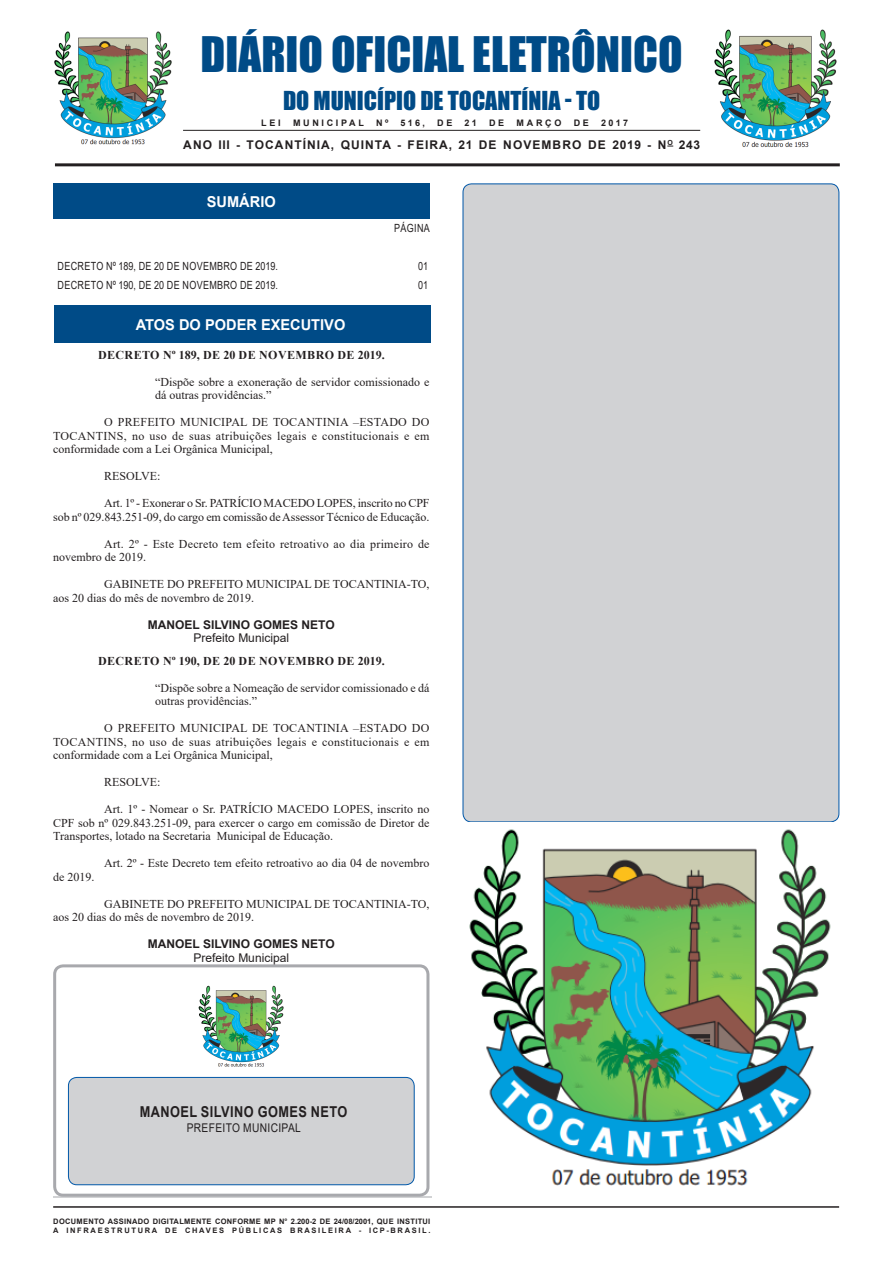
<style>
.page{position:relative;width:893px;height:1263px;background:#fff}
.page>*{position:absolute;margin:0;border:0;box-sizing:border-box;transform-origin:0 0}
.t1{font:45px "Impact";color:#004b87}
.t2{font:24px "Impact";color:#004b87}
.Chancela{font:700 15px "Arial";color:#fff}
.t3{font:700 15px "Arial";letter-spacing:.035em;color:#231f20;scale:.85 1}
.CORPO_DE_TEXTO{font:12px/13.5px "Times New Roman";color:#231f20;text-align:justify}
.EMENTA{font:12px/13.5px "Times New Roman";color:#231f20}
.TITULOS{font:700 12px "Times New Roman";letter-spacing:.035em;color:#231f20}
.CORPO_DE_TEXTO-2{font:12px/13.5px "Times New Roman";letter-spacing:.02em;color:#231f20}
.NOME{font:700 12px "Arial";letter-spacing:.09em;color:#231f20}
.NOME-2{font:700 12px "Arial";letter-spacing:.015em;color:#231f20}
.CARGO{font:12px "Arial";color:#231f20}
.CARGO-2{font:12px "Arial";letter-spacing:.035em;color:#231f20;scale:.85 1}
.Sumario{font:11.25px "Arial";letter-spacing:.035em;color:#231f20;scale:.8 1}
.t4{font:700 9px "Arial";letter-spacing:.3em;color:#231f20}
.t5{font:700 7.5px "Arial";letter-spacing:.04em;color:#231f20}
.t6{font:700 7.5px "Arial";letter-spacing:.225em;color:#231f20}
</style>
<div class="page">
<hr style="left:53px;top:1206px;width:786px;height:2px;background:#231f20">
<hr style="left:55px;top:163px;width:785px;height:3px;background:#231f20">
<img style="left:54px;top:31px;width:118px;height:114px">
<hr style="left:183px;top:130px;width:517px;height:1px;background:#231f20">
<div style="left:53px;top:184px;width:376px;height:35px;background:#004b87"></div>
<hr style="left:53px;top:1197px;width:379px;height:1px;background:#d1d2d4">
<img style="left:714px;top:29px;width:123px;height:119px">
<div style="left:53px;top:964px;width:376px;height:233px;border:3px solid #a8a9ad;border-radius:9px"></div>
<div style="left:68px;top:1077px;width:346px;height:108px;background:#d1d2d4;border-radius:9px"></div>
<div style="left:68px;top:1077px;width:346px;height:108px;border:1px solid #0057a8;border-radius:9px"></div>
<img style="left:198px;top:985px;width:86px;height:82px">
<div style="left:54px;top:305px;width:377px;height:37px;background:#004b87"></div>
<div style="left:463px;top:184px;width:376px;height:638px;background:#d1d2d4;border-radius:9px"></div>
<img style="left:469px;top:829px;width:362px;height:357px">
<p class="t1" style="left:201px;top:20px;width:483px">DIÁRIO OFICIAL ELETRÔNICO</p>
<p class="t2" style="left:283px;top:82px;width:319px">DO MUNICÍPIO DE TOCANTÍNIA - TO</p>
<p class="t4" style="left:261px;top:116px;width:21px">LEI</p>
<p class="t4" style="left:293px;top:116px;width:72px">MUNICIPAL</p>
<p class="t4" style="left:376px;top:116px;width:14px">N º</p>
<p class="t4" style="left:400px;top:116px;width:26px">516,</p>
<p class="t4" style="left:437px;top:116px;width:17px">D E</p>
<p class="t4" style="left:465px;top:116px;width:14px">2 1</p>
<p class="t4" style="left:489px;top:116px;width:17px">D E</p>
<p class="t4" style="left:517px;top:116px;width:46px">MARÇO</p>
<p class="t4" style="left:574px;top:116px;width:17px">D E</p>
<p class="t4" style="left:601px;top:116px;width:29px">2017</p>
<p class="NOME" style="left:183px;top:137px;width:518px">ANO III - TOCANTÍNIA, QUINTA - FEIRA, 21 DE NOVEMBRO DE 2019 - N<sup>O</sup> 243</p>
<p class="Chancela" style="left:207px;top:191px;width:70px">SUMÁRIO</p>
<p class="Sumario" style="left:394px;top:221px;width:46px">PÁGINA</p>
<p class="Sumario" style="left:58px;top:258px;width:277px">DECRETO Nº 189, DE 20 DE NOVEMBRO DE 2019.</p>
<p class="Sumario" style="left:418px;top:258px;width:14px">01</p>
<p class="Sumario" style="left:58px;top:277px;width:277px">DECRETO Nº 190, DE 20 DE NOVEMBRO DE 2019.</p>
<p class="Sumario" style="left:418px;top:277px;width:14px">01</p>
<p class="Chancela" style="left:136px;top:314px;width:211px">ATOS DO PODER EXECUTIVO</p>
<p class="TITULOS" style="left:98px;top:346px;width:288px">DECRETO Nº 189, DE 20 DE NOVEMBRO DE 2019.</p>
<p class="EMENTA" style="left:155px;top:374px;width:276px">“Dispõe sobre a exoneração de servidor comissionado e dá outras providências.”</p>
<p class="CORPO_DE_TEXTO" style="left:53px;top:415px;width:378px;text-indent:51px">O PREFEITO MUNICIPAL DE TOCANTINIA –ESTADO DO TOCANTINS, no uso de suas atribuições legais e constitucionais e em conformidade com a Lei Orgânica Municipal,</p>
<p class="CORPO_DE_TEXTO" style="left:104px;top:469px;width:58px">RESOLVE:</p>
<p class="CORPO_DE_TEXTO" style="left:53px;top:496px;width:378px;text-align:right">Art. 1º - Exonerar o Sr. PATRÍCIO MACEDO LOPES, inscrito no CPF<br>sob nº 029.843.251-09, do cargo em comissão de Assessor Técnico de Educação.</p>
<p class="CORPO_DE_TEXTO-2" style="left:53px;top:536px;width:378px;text-indent:51px">Art. 2º - Este Decreto tem efeito retroativo ao dia primeiro de novembro de 2019.</p>
<p class="CORPO_DE_TEXTO" style="left:53px;top:577px;width:378px;text-indent:51px">GABINETE DO PREFEITO MUNICIPAL DE TOCANTINIA-TO, aos 20 dias do mês de novembro de 2019.</p>
<p class="NOME-2" style="left:148px;top:616px;width:188px">MANOEL SILVINO GOMES NETO</p>
<p class="CARGO" style="left:194px;top:630px;width:97px">Prefeito Municipal</p>
<p class="TITULOS" style="left:98px;top:652px;width:288px">DECRETO Nº 190, DE 20 DE NOVEMBRO DE 2019.</p>
<p class="EMENTA" style="left:155px;top:680px;width:276px">“Dispõe sobre a Nomeação de servidor comissionado e dá outras providências.”</p>
<p class="CORPO_DE_TEXTO" style="left:53px;top:721px;width:378px;text-indent:51px">O PREFEITO MUNICIPAL DE TOCANTINIA –ESTADO DO TOCANTINS, no uso de suas atribuições legais e constitucionais e em conformidade com a Lei Orgânica Municipal,</p>
<p class="CORPO_DE_TEXTO" style="left:104px;top:775px;width:58px">RESOLVE:</p>
<p class="CORPO_DE_TEXTO" style="left:53px;top:802px;width:378px;text-indent:51px">Art. 1º - Nomear o Sr. PATRÍCIO MACEDO LOPES, inscrito no CPF sob nº 029.843.251-09, para exercer o cargo em comissão de Diretor de Transportes, lotado na Secretaria Municipal de Educação.</p>
<p class="CORPO_DE_TEXTO" style="left:104px;top:856px;width:327px">Art. 2º - Este Decreto tem efeito retroativo ao dia 04 de novembro</p>
<p class="CORPO_DE_TEXTO" style="left:53px;top:869px;width:43px">de 2019.</p>
<p class="CORPO_DE_TEXTO" style="left:53px;top:896px;width:378px;text-indent:51px">GABINETE DO PREFEITO MUNICIPAL DE TOCANTINIA-TO, aos 20 dias do mês de novembro de 2019.</p>
<p class="NOME-2" style="left:148px;top:935px;width:188px">MANOEL SILVINO GOMES NETO</p>
<p class="CARGO" style="left:194px;top:949px;width:97px">Prefeito Municipal</p>
<p class="t3" style="left:140px;top:1101px;width:246px">MANOEL SILVINO GOMES NETO</p>
<p class="CARGO-2" style="left:187px;top:1120px;width:136px">PREFEITO MUNICIPAL</p>
<p class="t5" style="left:53px;top:1216px;width:379px">DOCUMENTO ASSINADO DIGITALMENTE CONFORME MP N° 2.200-2 DE 24/08/2001, QUE INSTITUI</p>
<p class="t6" style="left:53px;top:1225px;width:379px">A INFRAESTRUTURA DE CHAVES PÚBLICAS BRASILEIRA - ICP-BRASIL.</p>
</div>
